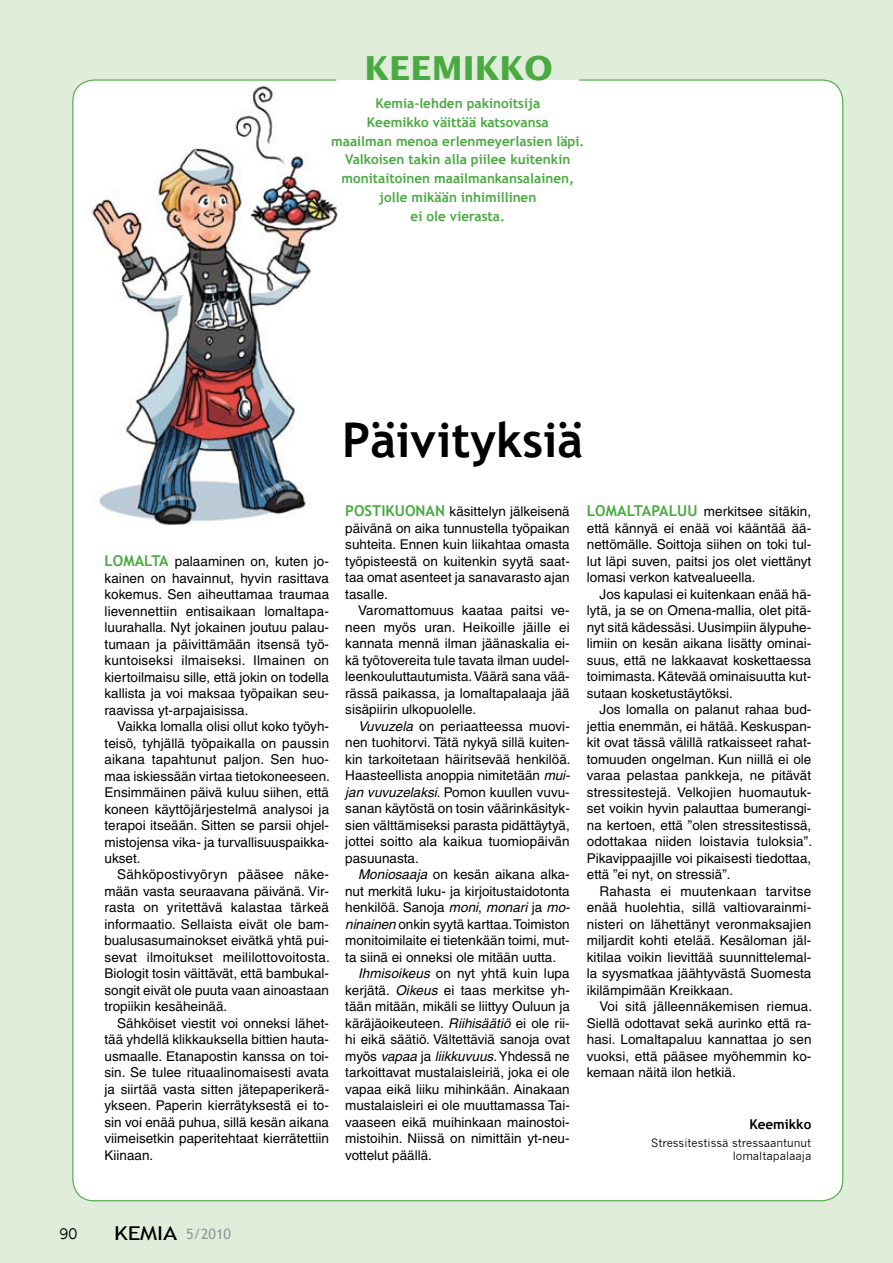
<style>
.page{position:relative;width:893px;height:1263px;background:#dfedda}
.page>*{position:absolute;margin:0;border:0;box-sizing:border-box;transform-origin:0 0}
.t1{font:700 48px "Trebuchet MS";color:#000}
.t2{font:700 33px "Lucida Sans";color:#4aaa42}
.t3{font:14.25px "Trebuchet MS";color:#939598}
.t4{font:14.25px "News Gothic";color:#000}
.t5{font:13.5px/16.5px "Helvetica";color:#000;text-align:justify}
.t6{font:700 13.5px/18.8px "Trebuchet MS";color:#4aaa42;text-align:center}
.t7{font:700 13.5px "Trebuchet MS";color:#000}
.t8{font:11.25px/13.5px "News Gothic";color:#000;text-align:right}
.s1{font-family:"Trebuchet MS";font-weight:700;font-size:15px;color:#4aaa42}
.s2{font-style:italic}
.s3{font-size:19.05px;color:#000}
</style>
<div class="page">
<div style="left:72px;top:79px;width:771px;height:1122px;background:#fff;border:1px solid #4aaa42;border-radius:21px"></div>
<img style="left:91px;top:85px;width:247px;height:440px">
<h2 class="t2" style="left:364px;top:48px;width:190px">KEEMIKKO</h2>
<p class="t6" style="left:331px;top:94px;width:255px">Kemia-lehden pakinoitsija<br>Keemikko väittää katsovansa<br>maailman menoa erlenmeyerlasien läpi.<br>Valkoisen takin alla piilee kuitenkin monitaitoinen maailmankansalainen, jolle mikään inhimillinen<br>ei ole vierasta.</p>
<p class="t5" style="left:105px;top:553px;width:226px"><span class="s1">LOMALTA</span> palaaminen on, kuten jo&shy;kainen on havainnut, hyvin rasittava kokemus. Sen aiheuttamaa traumaa lievennettiin entisaikaan lomaltapa&shy;luurahalla. Nyt jokainen joutuu palau&shy;tumaan ja päivittämään itsensä työ&shy;kuntoiseksi ilmaiseksi. Ilmainen on kiertoilmaisu sille, että jokin on todella kallista ja voi maksaa työpaikan seu&shy;raavissa yt-arpajaisissa.</p>
<p class="t5" style="left:105px;top:718px;width:227px;text-indent:13px">Vaikka lomalla olisi ollut koko työyh&shy;teisö, tyhjällä työpaikalla on paussin aikana tapahtunut paljon. Sen huo&shy;maa iskiessään virtaa tietokoneeseen.<br>Ensimmäinen päivä kuluu siihen, että koneen käyttöjärjestelmä analysoi ja terapoi itseään. Sitten se parsii ohjel&shy;mistojensa vika- ja turvallisuuspaikka&shy;ukset.</p>
<p class="t5" style="left:105px;top:866px;width:227px;text-indent:13px">Sähköpostivyöryn pääsee näke&shy;mään vasta seuraavana päivänä. Vir&shy;rasta on yritettävä kalastaa tärkeä informaatio. Sellaista eivät ole bam&shy;bualusasumainokset eivätkä yhtä pui&shy;sevat ilmoitukset meililottovoitosta.<br>Biologit tosin väittävät, että bambukal&shy;songit eivät ole puuta vaan ainoastaan tropiikin kesäheinää.</p>
<p class="t5" style="left:105px;top:1015px;width:226px;text-indent:13px">Sähköiset viestit voi onneksi lähet&shy;tää yhdellä klikkauksella bittien hauta&shy;usmaalle. Etanapostin kanssa on toi&shy;sin. Se tulee rituaalinomaisesti avata ja siirtää vasta sitten jätepaperikerä&shy;ykseen. Paperin kierrätyksestä ei to&shy;sin voi enää puhua, sillä kesän aikana viimeisetkin paperitehtaat kierrätettiin Kiinaan.</p>
<h1 class="t1" style="left:342px;top:410px;width:242px">Päivityksiä</h1>
<p class="t5" style="left:345px;top:503px;width:226px"><span class="s1">POSTIKUONAN</span> käsittelyn jälkeisenä päivänä on aika tunnustella työpaikan suhteita. Ennen kuin liikahtaa omasta työpisteestä on kuitenkin syytä saat&shy;taa omat asenteet ja sanavarasto ajan tasalle.</p>
<p class="t5" style="left:345px;top:602px;width:226px;text-indent:13px">Varomattomuus kaataa paitsi ve&shy;neen myös uran. Heikoille jäille ei kannata mennä ilman jäänaskalia ei&shy;kä työtovereita tule tavata ilman uudel&shy;leenkouluttautumista. Väärä sana vää&shy;rässä paikassa, ja lomaltapalaaja jää sisäpiirin ulkopuolelle.</p>
<p class="t5" style="left:345px;top:717px;width:227px;text-indent:13px"><span class="s2">Vuvuzela</span> on periaatteessa muovi&shy;nen tuohitorvi. Tätä nykyä sillä kuiten&shy;kin tarkoitetaan häiritsevää henkilöä.<br>Haasteellista anoppia nimitetään <span class="s2">mui&shy;jan vuvuzelaksi</span>. Pomon kuullen vuvu&shy;sanan käytöstä on tosin väärinkäsityk&shy;sien välttämiseksi parasta pidättäytyä, jottei soitto ala kaikua tuomiopäivän pasuunasta.</p>
<p class="t5" style="left:345px;top:866px;width:226px;text-indent:13px"><span class="s2">Moniosaaja</span> on kesän aikana alka&shy;nut merkitä luku- ja kirjoitustaidotonta henkilöä. Sanoja <span class="s2">moni</span>, <span class="s2">monari</span> ja <span class="s2">mo&shy;ninainen</span> onkin syytä karttaa. Toimiston monitoimilaite ei tietenkään toimi, mut&shy;ta siinä ei onneksi ole mitään uutta.</p>
<p class="t5" style="left:345px;top:965px;width:226px;text-indent:13px"><span class="s2">Ihmisoikeus</span> on nyt yhtä kuin lupa kerjätä. <span class="s2">Oikeus</span> ei taas merkitse yh&shy;tään mitään, mikäli se liittyy Ouluun ja käräjäoikeuteen. <span class="s2">Riihisäätiö</span> ei ole rii&shy;hi eikä säätiö. Vältettäviä sanoja ovat myös <span class="s2">vapaa</span> ja <span class="s2">liikkuvuus</span>. Yhdessä ne tarkoittavat mustalaisleiriä, joka ei ole vapaa eikä liiku mihinkään. Ainakaan mustalaisleiri ei ole muuttamassa Tai&shy;vaaseen eikä muihinkaan mainostoi&shy;mistoihin. Niissä on nimittäin yt-neu&shy;vottelut päällä.</p>
<p class="t5" style="left:587px;top:503px;width:226px"><span class="s1">LOMALTAPALUU</span> merkitsee sitäkin, että kännyä ei enää voi kääntää ää&shy;nettömälle. Soittoja siihen on toki tul&shy;lut läpi suven, paitsi jos olet viettänyt lomasi verkon katvealueella.</p>
<p class="t5" style="left:587px;top:585px;width:226px;text-indent:13px">Jos kapulasi ei kuitenkaan enää hä&shy;lytä, ja se on Omena-mallia, olet pitä&shy;nyt sitä kädessäsi. Uusimpiin älypuhe&shy;limiin on kesän aikana lisätty ominai&shy;suus, että ne lakkaavat koskettaessa toimimasta. Kätevää ominaisuutta kut&shy;sutaan kosketustäytöksi.</p>
<p class="t5" style="left:587px;top:701px;width:227px;text-indent:13px">Jos lomalla on palanut rahaa bud&shy;jettia enemmän, ei hätää. Keskuspan&shy;kit ovat tässä välillä ratkaisseet rahat&shy;tomuuden ongelman. Kun niillä ei ole varaa pelastaa pankkeja, ne pitävät stressitestejä. Velkojien huomautuk&shy;set voikin hyvin palauttaa bumerangi&shy;na kertoen, että ”olen stressitestissä, odottakaa niiden loistavia tuloksia”.<br>Pikavippaajille voi pikaisesti tiedottaa, että ”ei nyt, on stressiä”.</p>
<p class="t5" style="left:587px;top:882px;width:226px;text-indent:13px">Rahasta ei muutenkaan tarvitse enää huolehtia, sillä valtiovarainmi&shy;nisteri on lähettänyt veronmaksajien miljardit kohti etelää. Kesäloman jäl&shy;kitilaa voikin lievittää suunnittelemal&shy;la syysmatkaa jäähtyvästä Suomesta ikilämpimään Kreikkaan.</p>
<p class="t5" style="left:587px;top:998px;width:227px;text-indent:13px">Voi sitä jälleennäkemisen riemua.<br>Siellä odottavat sekä aurinko että ra&shy;hasi. Lomaltapaluu kannattaa jo sen vuoksi, että pääsee myöhemmin ko&shy;kemaan näitä ilon hetkiä.</p>
<p class="t7" style="left:749px;top:1115px;width:63px">Keemikko</p>
<p class="t8" style="left:651px;top:1136px;width:162px">Stressitestissä stressaantunut lomaltapalaaja</p>
<p class="t4" style="left:60px;top:1226px;width:19px">90</p>
<p class="t3" style="left:114px;top:1226px;width:118px"><span class="s3">KEMIA</span> 5/2010</p>
</div>
